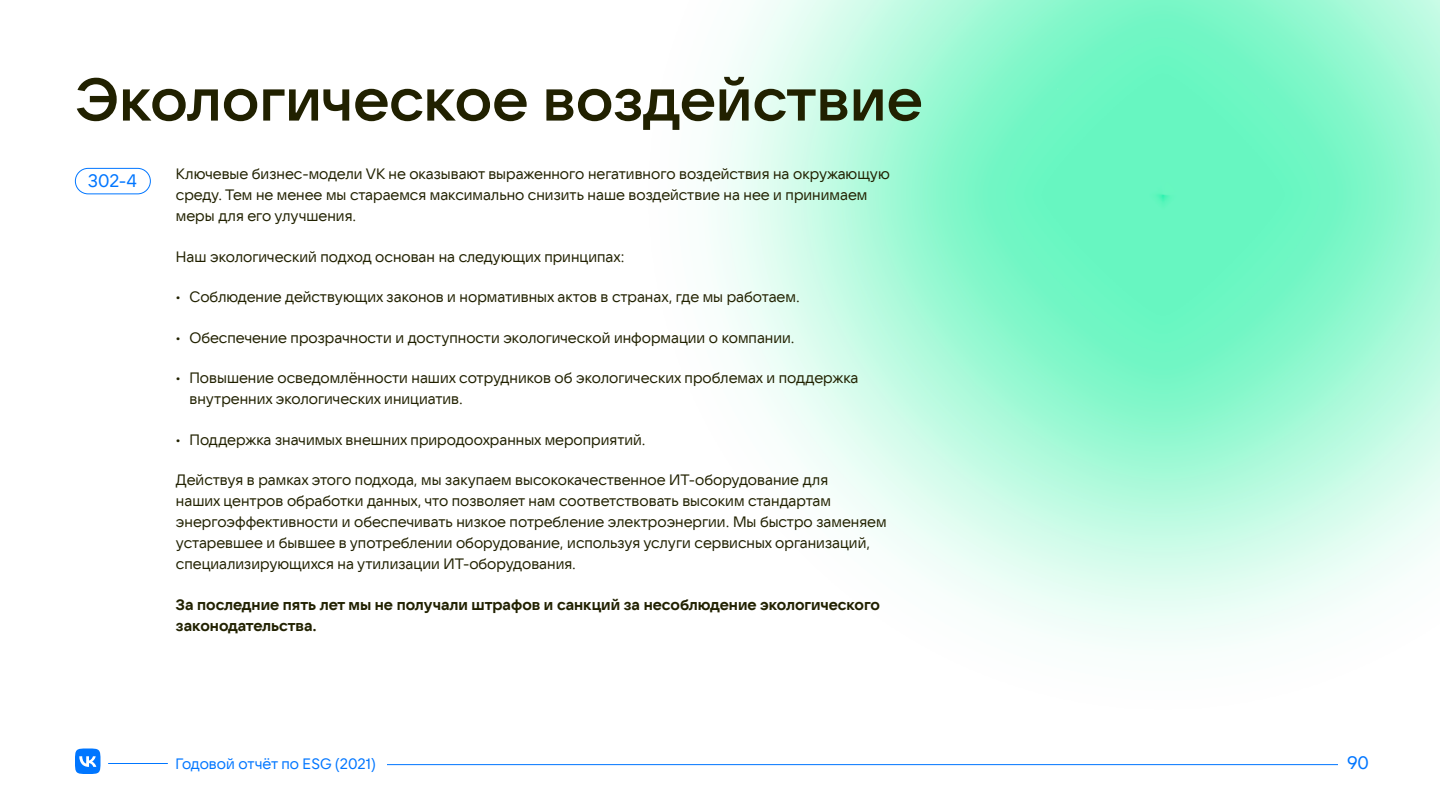
<style>
.page{position:relative;width:1440px;height:810px;background:#fff}
.page>*{position:absolute;margin:0;border:0;box-sizing:border-box;transform-origin:0 0}
.t1{font:600 60px "VK Sans Display";color:#212100}
.t2{font:18px "VK Sans Display";color:#0076ff}
.t3{font:15px/21px "VK Sans Display";color:#212100}
.t4{font:700 15px/21px "VK Sans Display";color:#212100}
.t5{font:15px "VK Sans Display";color:#0076ff}
</style>
<div class="page">
<img style="left:565px;top:0;width:875px;height:766px">
<svg style="left:75px;top:748px;width:25px;height:26px"></svg>
<hr style="left:108px;top:763px;width:60px;height:1px;background:#0076ff">
<hr style="left:387px;top:764px;width:951px;height:1px;background:#0076ff">
<div style="left:75px;top:168px;width:76px;height:26px;border:1px solid #0076ff;border-radius:13px"></div>
<h1 class="t1" style="left:76px;top:65px;width:849px">Экологическое воздействие</h1>
<p class="t3" style="left:176px;top:164px;width:715px">Ключевые бизнес-модели VK не оказывают выраженного негативного воздействия на окружающую среду. Тем не менее мы стараемся максимально снизить наше воздействие на нее и принимаем меры для его улучшения.</p>
<p class="t3" style="left:176px;top:246px;width:450px">Наш экологический подход основан на следующих принципах:</p>
<p class="t3" style="left:176px;top:287px;width:623px">• Соблюдение действующих законов и нормативных актов в странах, где мы работаем.</p>
<p class="t3" style="left:176px;top:327px;width:618px">• Обеспечение прозрачности и доступности экологической информации о компании.</p>
<p class="t3" style="left:189px;top:368px;width:671px;text-indent:-14px">• Повышение осведомлённости наших сотрудников об экологических проблемах и поддержка внутренних экологических инициатив.</p>
<p class="t3" style="left:176px;top:429px;width:469px">• Поддержка значимых внешних природоохранных мероприятий.</p>
<p class="t3" style="left:176px;top:470px;width:712px">Действуя в рамках этого подхода, мы закупаем высококачественное ИТ-оборудование для<br>наших центров обработки данных, что позволяет нам соответствовать высоким стандартам энергоэффективности и обеспечивать низкое потребление электроэнергии. Мы быстро заменяем устаревшее и бывшее в употреблении оборудование, используя услуги сервисных организаций, специализирующихся на утилизации ИТ-оборудования.</p>
<p class="t4" style="left:176px;top:594px;width:705px">За последние пять лет мы не получали штрафов и санкций за несоблюдение экологического законодательства.</p>
<p class="t2" style="left:88px;top:171px;width:50px">302-4</p>
<p class="t5" style="left:176px;top:755px;width:202px">Годовой отчёт по ESG (2021)</p>
<p class="t2" style="left:1347px;top:752px;width:23px">90</p>
</div>
